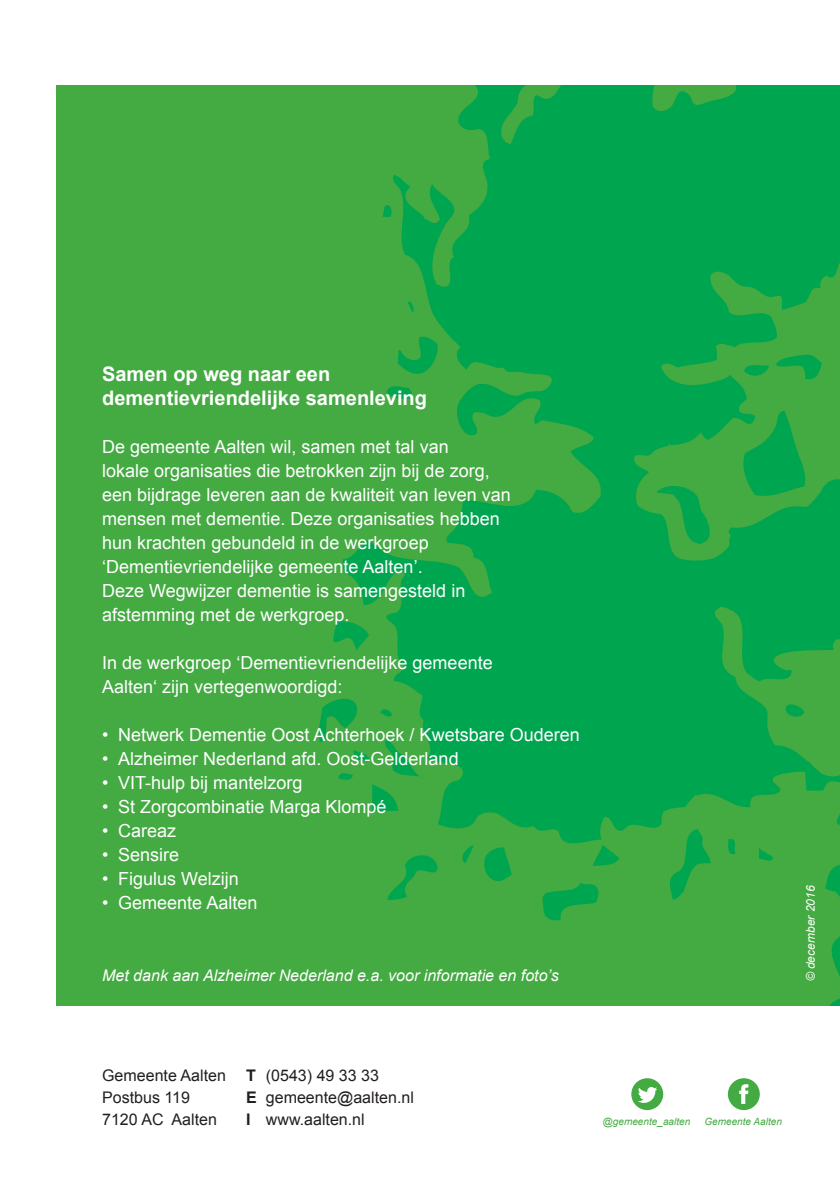
<style>
.page{position:relative;width:840px;height:1191px;background:#fff}
.page>*{position:absolute;margin:0;border:0;box-sizing:border-box;transform-origin:0 0}
._3__subkop{font:700 20px "Arial";color:#fff}
._4__body{font:18px "Arial";color:#fff}
._4__body-2{font:16px "Arial";color:#231f20}
._4__body-3{font:italic 16px "Arial";color:#fff}
.t1{font:italic 12px "Arial";color:#fff}
._4__body-4{font:italic 10px "Arial";color:#44aa42}
.s1{font-weight:700}
</style>
<div class="page">
<div style="left:57px;top:85px;width:782px;height:920px;background:#44aa42"></div>
<svg style="left:319px;top:85px;width:520px;height:836px;fill:#00a54f"></svg>
<svg style="left:631px;top:1078px;width:31px;height:32px"></svg>
<svg style="left:727px;top:1078px;width:32px;height:32px"></svg>
<svg style="left:822px;top:189px;width:17px;height:816px"></svg>
<p class="_3__subkop" style="left:102px;top:361px;width:229px">Samen op weg naar een</p>
<p class="_3__subkop" style="left:102px;top:385px;width:326px">dementievriendelijke samenleving</p>
<p class="_4__body" style="left:102px;top:435px;width:348px">De gemeente Aalten wil, samen met tal van</p>
<p class="_4__body" style="left:102px;top:459px;width:389px">lokale organisaties die betrokken zijn bij de zorg,</p>
<p class="_4__body" style="left:102px;top:483px;width:410px">een bijdrage leveren aan de kwaliteit van leven van</p>
<p class="_4__body" style="left:102px;top:507px;width:399px">mensen met dementie. Deze organisaties hebben</p>
<p class="_4__body" style="left:102px;top:531px;width:328px">hun krachten gebundeld in de werkgroep</p>
<p class="_4__body" style="left:102px;top:555px;width:322px">‘Dementievriendelijke gemeente Aalten’.</p>
<p class="_4__body" style="left:102px;top:579px;width:364px">Deze Wegwijzer dementie is samengesteld in</p>
<p class="_4__body" style="left:102px;top:603px;width:249px">afstemming met de werkgroep.</p>
<p class="_4__body" style="left:102px;top:651px;width:392px">In de werkgroep ‘Dementievriendelijke gemeente</p>
<p class="_4__body" style="left:102px;top:675px;width:242px">Aalten‘ zijn vertegenwoordigd:</p>
<p class="_4__body" style="left:102px;top:723px;width:479px">• Netwerk Dementie Oost Achterhoek / Kwetsbare Ouderen</p>
<p class="_4__body" style="left:102px;top:747px;width:358px">• Alzheimer Nederland afd. Oost-Gelderland</p>
<p class="_4__body" style="left:102px;top:771px;width:202px">• VIT-hulp bij mantelzorg</p>
<p class="_4__body" style="left:102px;top:795px;width:286px">• St Zorgcombinatie Marga Klompé</p>
<p class="_4__body" style="left:102px;top:819px;width:76px">• Careaz</p>
<p class="_4__body" style="left:102px;top:843px;width:79px">• Sensire</p>
<p class="_4__body" style="left:102px;top:867px;width:138px">• Figulus Welzijn</p>
<p class="_4__body" style="left:102px;top:891px;width:157px">• Gemeente Aalten</p>
<p class="_4__body-3" style="left:102px;top:965px;width:458px">Met dank aan Alzheimer Nederland e.a. voor informatie en foto’s</p>
<p class="t1" style="left:802px;top:981px;width:97px;rotate:-90deg">© december 2016</p>
<p class="_4__body-2" style="left:102px;top:1065px;width:125px">Gemeente Aalten</p>
<p class="_4__body-2" style="left:102px;top:1087px;width:89px">Postbus 119</p>
<p class="_4__body-2" style="left:102px;top:1109px;width:116px">7120 AC Aalten</p>
<p class="_4__body-2" style="left:246px;top:1065px;width:134px"><span class="s1">T</span> (0543) 49 33 33</p>
<p class="_4__body-2" style="left:246px;top:1087px;width:169px"><span class="s1">E</span> gemeente@aalten.nl</p>
<p class="_4__body-2" style="left:246px;top:1109px;width:120px"><span class="s1">I</span> www.aalten.nl</p>
<p class="_4__body-4" style="left:602px;top:1115px;width:89px">@gemeente_aalten</p>
<p class="_4__body-4" style="left:704px;top:1115px;width:79px">Gemeente Aalten</p>
</div>
